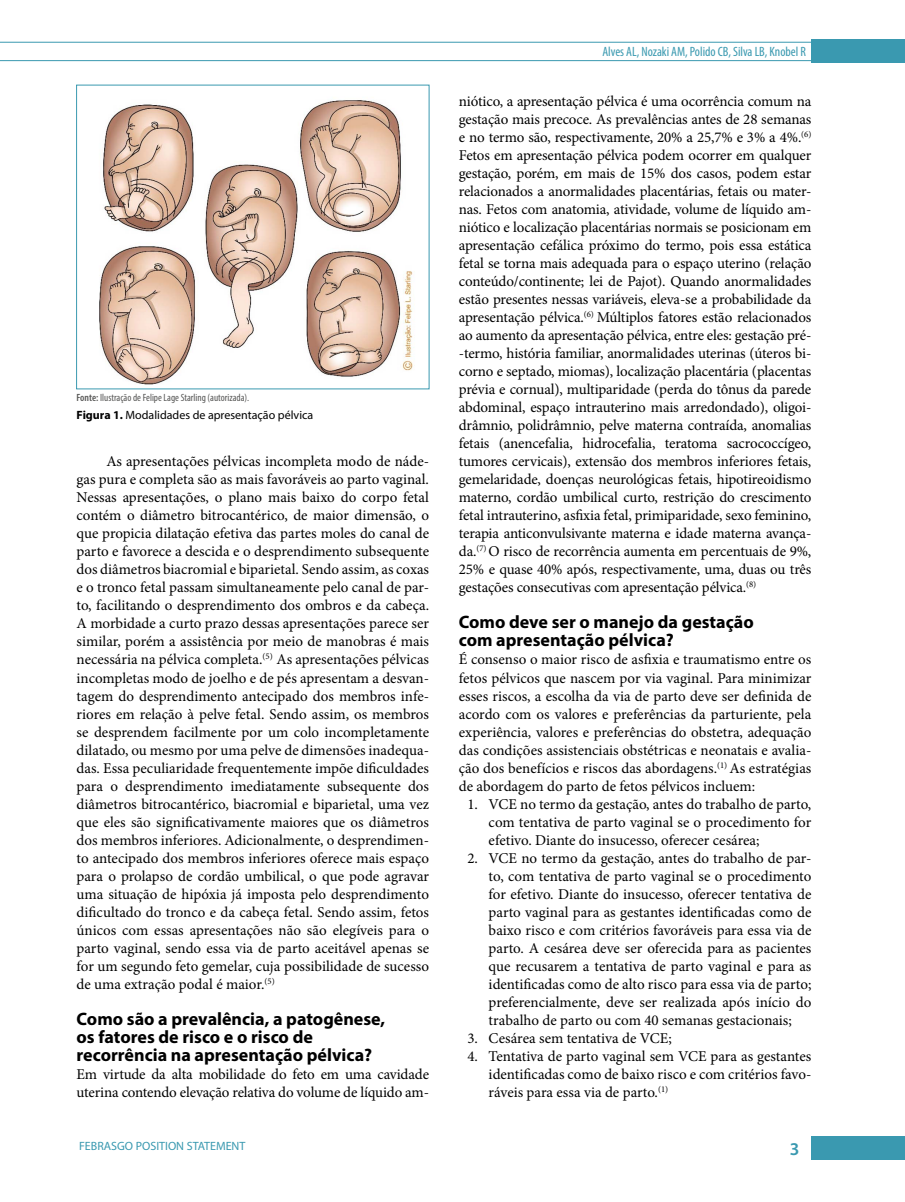
<style>
.page{position:relative;width:905px;height:1202px;background:#fff}
.page>*{position:absolute;margin:0;border:0;box-sizing:border-box;transform-origin:0 0}
.t1{font:700 18px/18px "Myriad Pro";color:#000}
.t2{font:600 18px "Myriad Pro";color:#3a99b0}
.t3{font:15px/18px "Minion Pro";letter-spacing:-.005em;color:#000;text-align:justify}
.t4{font:condensed 13.5px "Myriad Pro";color:#3a99b0}
.t5{font:12px "Myriad Pro";color:#000}
.t6{font:12px "Myriad Pro";color:#3a99b0}
.t7{font:condensed 10.5px "Myriad Pro";color:#575756}
.s1{font-weight:600}
.s2{font-weight:700}
</style>
<div class="page">
<div style="left:811px;top:1135px;width:93px;height:23px;background:#3a99b0"></div>
<hr style="left:0;top:60px;width:811px;height:1px;background:#3a99b0">
<hr style="left:0;top:42px;width:811px;height:1px;background:#3a99b0">
<div style="left:811px;top:40px;width:93px;height:23px;background:#3a99b0"></div>
<img style="left:99px;top:100px;width:314px;height:285px">
<p class="t7" style="left:77px;top:391px;width:174px"><span class="s1">Fonte:</span> Ilustração de Felipe Lage Starling (autorizada).</p>
<p class="t5" style="left:77px;top:408px;width:238px"><span class="s2">Figura 1.</span> Modalidades de apresentação pélvica</p>
<p class="t3" style="left:77px;top:452px;width:354px;text-indent:30px">As apresentações pélvicas incompleta modo de náde&shy;gas pura e completa são as mais favoráveis ao parto vaginal.<br>Nessas apresentações, o plano mais baixo do corpo fetal contém o diâmetro bitrocantérico, de maior dimensão, o que propicia dilatação efetiva das partes moles do canal de parto e favorece a descida e o desprendimento subsequente dos diâmetros biacromial e biparietal. Sendo assim, as coxas e o tronco fetal passam simultaneamente pelo canal de par&shy;to, facilitando o desprendimento dos ombros e da cabeça.<br>A morbidade a curto prazo dessas apresentações parece ser similar, porém a assistência por meio de manobras é mais necessária na pélvica completa.<sup>(5)</sup> As apresentações pélvicas incompletas modo de joelho e de pés apresentam a desvan&shy;tagem do desprendimento antecipado dos membros infe&shy;riores em relação à pelve fetal. Sendo assim, os membros se desprendem facilmente por um colo incompletamente dilatado, ou mesmo por uma pelve de dimensões inadequa&shy;das. Essa peculiaridade frequentemente impõe dificuldades para o desprendimento imediatamente subsequente dos diâmetros bitrocantérico, biacromial e biparietal, uma vez que eles são significativamente maiores que os diâmetros dos membros inferiores. Adicionalmente, o desprendimen&shy;to antecipado dos membros inferiores oferece mais espaço para o prolapso de cordão umbilical, o que pode agravar uma situação de hipóxia já imposta pelo desprendimento dificultado do tronco e da cabeça fetal. Sendo assim, fetos únicos com essas apresentações não são elegíveis para o parto vaginal, sendo essa via de parto aceitável apenas se for um segundo feto gemelar, cuja possibilidade de sucesso de uma extração podal é maior.<sup>(5)</sup></p>
<p class="t1" style="left:77px;top:1008px;width:310px">Como são a prevalência, a patogênese, os fatores de risco e o risco de recorrência na apresentação pélvica?</p>
<p class="t3" style="left:77px;top:1064px;width:354px">Em virtude da alta mobilidade do feto em uma cavidade uterina contendo elevação relativa do volume de líquido am-</p>
<p class="t4" style="left:602px;top:43px;width:205px">Alves AL, Nozaki AM, Polido CB, Silva LB, Knobel R</p>
<p class="t3" style="left:459px;top:92px;width:354px">niótico, a apresentação pélvica é uma ocorrência comum na gestação mais precoce. As prevalências antes de 28 semanas e no termo são, respectivamente, 20% a 25,7% e 3% a 4%.<sup>(6)<br></sup>Fetos em apresentação pélvica podem ocorrer em qualquer gestação, porém, em mais de 15% dos casos, podem estar relacionados a anormalidades placentárias, fetais ou mater&shy;nas. Fetos com anatomia, atividade, volume de líquido am&shy;niótico e localização placentárias normais se posicionam em apresentação cefálica próximo do termo, pois essa estática fetal se torna mais adequada para o espaço uterino (relação conteúdo/continente; lei de Pajot). Quando anormalidades estão presentes nessas variáveis, eleva-se a probabilidade da apresentação pélvica.<sup>(6)</sup> Múltiplos fatores estão relacionados ao aumento da apresentação pélvica, entre eles: gestação pré--termo, história familiar, anormalidades uterinas (úteros bi&shy;corno e septado, miomas), localização placentária (placentas prévia e cornual), multiparidade (perda do tônus da parede abdominal, espaço intrauterino mais arredondado), oligoi&shy;drâmnio, polidrâmnio, pelve materna contraída, anomalias fetais (anencefalia, hidrocefalia, teratoma sacrococcígeo, tumores cervicais), extensão dos membros inferiores fetais, gemelaridade, doenças neurológicas fetais, hipotireoidismo materno, cordão umbilical curto, restrição do crescimento fetal intrauterino, asfixia fetal, primiparidade, sexo feminino, terapia anticonvulsivante materna e idade materna avança&shy;da.<sup>(7)</sup> O risco de recorrência aumenta em percentuais de 9%, 25% e quase 40% após, respectivamente, uma, duas ou três gestações consecutivas com apresentação pélvica.<sup>(8)</sup></p>
<p class="t1" style="left:459px;top:612px;width:296px">Como deve ser o manejo da gestação com apresentação pélvica?</p>
<p class="t3" style="left:459px;top:650px;width:354px">É consenso o maior risco de asfixia e traumatismo entre os fetos pélvicos que nascem por via vaginal. Para minimizar esses riscos, a escolha da via de parto deve ser definida de acordo com os valores e preferências da parturiente, pela experiência, valores e preferências do obstetra, adequação das condições assistenciais obstétricas e neonatais e avalia&shy;ção dos benefícios e riscos das abordagens.<sup>(1)</sup> As estratégias de abordagem do parto de fetos pélvicos incluem:</p>
<p class="t3" style="left:488px;top:794px;width:324px;text-indent:-21px">1. VCE no termo da gestação, antes do trabalho de parto, com tentativa de parto vaginal se o procedimento for efetivo. Diante do insucesso, oferecer cesárea;</p>
<p class="t3" style="left:488px;top:848px;width:324px;text-indent:-21px">2. VCE no termo da gestação, antes do trabalho de par&shy;to, com tentativa de parto vaginal se o procedimento for efetivo. Diante do insucesso, oferecer tentativa de parto vaginal para as gestantes identificadas como de baixo risco e com critérios favoráveis para essa via de parto. A cesárea deve ser oferecida para as pacientes que recusarem a tentativa de parto vaginal e para as identificadas como de alto risco para essa via de parto; preferencialmente, deve ser realizada após início do trabalho de parto ou com 40 semanas gestacionais;</p>
<p class="t3" style="left:467px;top:1028px;width:206px">3. Cesárea sem tentativa de VCE;</p>
<p class="t3" style="left:488px;top:1046px;width:324px;text-indent:-21px">4. Tentativa de parto vaginal sem VCE para as gestantes identificadas como de baixo risco e com critérios favo&shy;ráveis para essa via de parto.<sup>(1)</sup></p>
<p class="t6" style="left:79px;top:1138px;width:168px">FEBRASGO POSITION STATEMENT</p>
<p class="t2" style="left:789px;top:1137px;width:11px">3</p>
</div>
